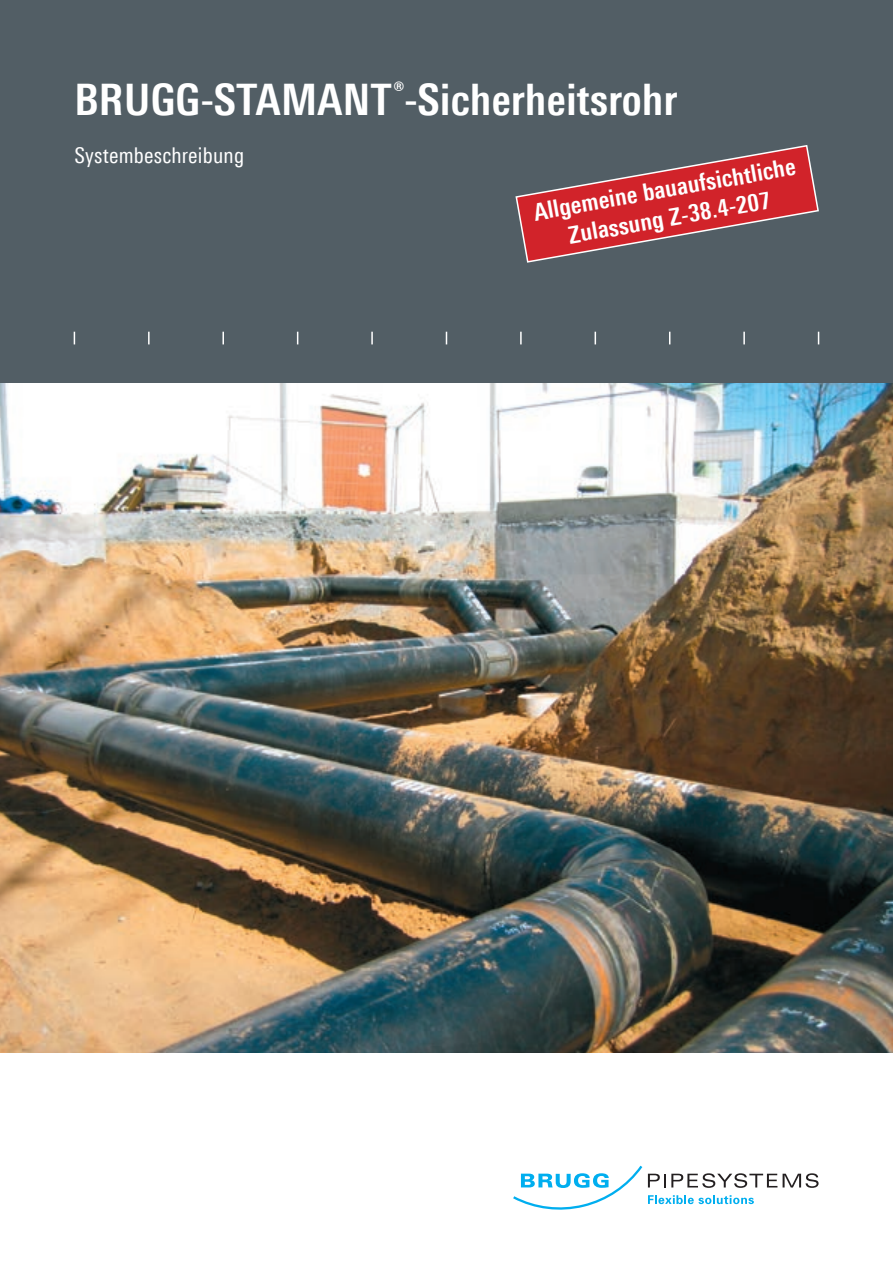
<style>
.page{position:relative;width:893px;height:1263px;background:#fff}
.page>*{position:absolute;margin:0;border:0;box-sizing:border-box;transform-origin:0 0}
.t1{font:700 43.5px "Linotype Univers 620 Cn";letter-spacing:.01em;color:#fff}
.t2{font:700 24px/28.7px "Linotype Univers 620 Cn";color:#fff;text-align:center}
.t3{font:21.75px "Linotype Univers 420 Cn";letter-spacing:.01em;color:#fff}
</style>
<div class="page">
<img style="left:0;top:383px;width:893px;height:669px">
<div style="left:0;top:0;width:893px;height:383px;background:#525e65"></div>
<svg style="left:818px;top:332px;width:1px;height:12px"></svg>
<svg style="left:74px;top:332px;width:1px;height:12px"></svg>
<svg style="left:148px;top:332px;width:2px;height:12px"></svg>
<svg style="left:222px;top:332px;width:2px;height:12px"></svg>
<svg style="left:297px;top:332px;width:1px;height:12px"></svg>
<svg style="left:446px;top:332px;width:1px;height:12px"></svg>
<svg style="left:595px;top:332px;width:1px;height:12px"></svg>
<svg style="left:669px;top:332px;width:1px;height:12px"></svg>
<svg style="left:743px;top:332px;width:2px;height:12px"></svg>
<svg style="left:371px;top:332px;width:2px;height:12px"></svg>
<svg style="left:520px;top:332px;width:2px;height:12px"></svg>
<svg style="left:513px;top:1166px;width:129px;height:44px"></svg>
<svg style="left:648px;top:1173px;width:129px;height:15px"></svg>
<svg style="left:783px;top:1173px;width:35px;height:15px"></svg>
<svg style="left:648px;top:1195px;width:106px;height:9px"></svg>
<svg style="left:515px;top:145px;width:304px;height:118px"></svg>
<h1 class="t1" style="left:74px;top:73px;width:604px">BRUGG-STAMANT<sup>®</sup>-Sicherheitsrohr</h1>
<p class="t3" style="left:74px;top:142px;width:171px">Systembeschreibung</p>
<p class="t2" style="left:531px;top:198px;width:267px;rotate:-10deg">Allgemeine bauaufsichtliche<br>Zulassung Z-38.4-207</p>
</div>
